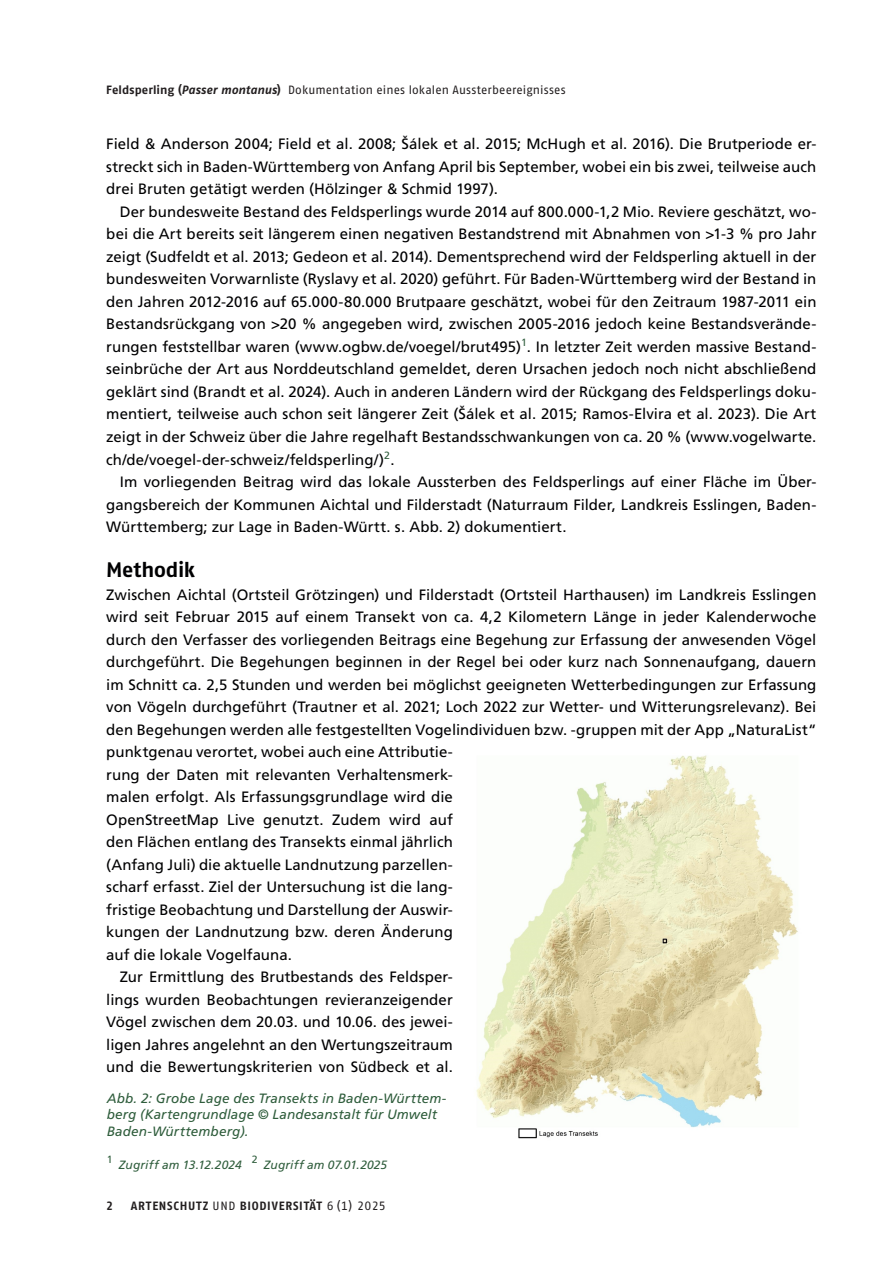
<style>
.page{position:relative;width:893px;height:1263px;background:#fff}
.page>*{position:absolute;margin:0;border:0;box-sizing:border-box;transform-origin:0 0}
.t1{font:700 21px "Fago No Tf";letter-spacing:-.01em;color:#000002}
.t2{font:15px/22.5px "Frutiger LT Pro";letter-spacing:.005em;color:#000002;text-align:justify}
.t3{font:italic 13.5px/16.5px "Frutiger LT Pro";letter-spacing:.01em;color:#2f5d3c}
.t4{font:12px "Fago No Tf";letter-spacing:.01em;color:#231f20}
.t5{font:italic 12px "Frutiger LT Pro";letter-spacing:.01em;color:#2f5d3c}
.t6{font:700 12px "Fago No Tf";letter-spacing:.06em;color:#231f20}
.t7{font:10.5px "Frutiger LT Pro";color:#2f5d3c}
.s1{font-weight:700}
.s2{font-weight:700;font-style:italic}
.s3{font-weight:400}
</style>
<div class="page">
<img style="left:476px;top:755px;width:322px;height:384px">
<p class="t4" style="left:106px;top:83px;width:461px"><span class="s1">Feldsperling (</span><span class="s2">Passer montanus</span><span class="s1">)</span> Dokumentation eines lokalen Aussterbeereignisses</p>
<p class="t2" style="left:106px;top:133px;width:712px">Field &amp; Anderson 2004; Field et al. 2008; Šálek et al. 2015; McHugh et al. 2016). Die Brutperiode er&shy;streckt sich in Baden-Württemberg von Anfang April bis September, wobei ein bis zwei, teilweise auch drei Bruten getätigt werden (Hölzinger &amp; Schmid 1997).</p>
<p class="t2" style="left:106px;top:201px;width:712px;text-indent:14px">Der bundesweite Bestand des Feldsperlings wurde 2014 auf 800.000-1,2 Mio. Reviere geschätzt, wo&shy;bei die Art bereits seit längerem einen negativen Bestandstrend mit Abnahmen von &gt;1-3 % pro Jahr zeigt (Sudfeldt et al. 2013; Gedeon et al. 2014). Dementsprechend wird der Feldsperling aktuell in der bundesweiten Vorwarnliste (Ryslavy et al. 2020) geführt. Für Baden-Württemberg wird der Bestand in den Jahren 2012-2016 auf 65.000-80.000 Brutpaare geschätzt, wobei für den Zeitraum 1987-2011 ein Bestandsrückgang von &gt;20 % angegeben wird, zwischen 2005-2016 jedoch keine Bestandsverände&shy;rungen feststellbar waren (www.ogbw.de/voegel/brut495)<sup>1</sup>. In letzter Zeit werden massive Bestand&shy;seinbrüche der Art aus Norddeutschland gemeldet, deren Ursachen jedoch noch nicht abschließend geklärt sind (Brandt et al. 2024). Auch in anderen Ländern wird der Rückgang des Feldsperlings doku&shy;mentiert, teilweise auch schon seit längerer Zeit (Šálek et al. 2015; Ramos-Elvira et al. 2023). Die Art zeigt in der Schweiz über die Jahre regelhaft Bestandsschwankungen von ca. 20 % (www.vogelwarte. ch/de/voegel-der-schweiz/feldsperling/)<sup>2</sup>.</p>
<p class="t2" style="left:106px;top:471px;width:712px;text-indent:14px">Im vorliegenden Beitrag wird das lokale Aussterben des Feldsperlings auf einer Fläche im Über&shy;gangsbereich der Kommunen Aichtal und Filderstadt (Naturraum Filder, Landkreis Esslingen, Baden-Württemberg; zur Lage in Baden-Württ. s. Abb. 2) dokumentiert.</p>
<p class="t1" style="left:106px;top:557px;width:90px">Methodik</p>
<p class="t2" style="left:106px;top:583px;width:712px;text-align:left">Zwischen Aichtal (Ortsteil Grötzingen) und Filderstadt (Ortsteil Harthausen) im Landkreis Esslingen wird seit Februar 2015 auf einem Transekt von ca. 4,2 Kilometern Länge in jeder Kalenderwoche durch den Verfasser des vorliegenden Beitrags eine Begehung zur Erfassung der anwesenden Vögel durchgeführt. Die Begehungen beginnen in der Regel bei oder kurz nach Sonnenaufgang, dauern im Schnitt ca. 2,5 Stunden und werden bei möglichst geeigneten Wetterbedingungen zur Erfassung von Vögeln durchgeführt (Trautner et al. 2021; Loch 2022 zur Wetter- und Witterungsrelevanz). Bei den Begehungen werden alle festgestellten Vogelindividuen bzw. -gruppen mit der App „NaturaList“ punktgenau verortet, wobei auch eine Attributie-<br>rung der Daten mit relevanten Verhaltensmerk-<br>malen erfolgt. Als Erfassungsgrundlage wird die<br>OpenStreetMap Live genutzt. Zudem wird auf<br>den Flächen entlang des Transekts einmal jährlich<br>(Anfang Juli) die aktuelle Landnutzung parzellen-<br>scharf erfasst. Ziel der Untersuchung ist die lang-<br>fristige Beobachtung und Darstellung der Auswir-<br>kungen der Landnutzung bzw. deren Änderung<br>auf die lokale Vogelfauna.</p>
<p class="t2" style="left:106px;top:966px;width:348px;text-indent:14px">Zur Ermittlung des Brutbestands des Feldsper&shy;lings wurden Beobachtungen revieranzeigender Vögel zwischen dem 20.03. und 10.06. des jewei&shy;ligen Jahres angelehnt an den Wertungszeitraum und die Bewertungskriterien von Südbeck et al.</p>
<p class="t3" style="left:107px;top:1090px;width:341px">Abb. 2: Grobe Lage des Transekts in Baden-Württem&shy;berg (Kartengrundlage © Landesanstalt für Umwelt<br>Baden-Württemberg).</p>
<p class="t7" style="left:107px;top:1153px;width:7px">1</p>
<p class="t5" style="left:119px;top:1158px;width:124px">Zugriff am 13.12.2024</p>
<p class="t7" style="left:252px;top:1153px;width:7px">2</p>
<p class="t5" style="left:264px;top:1158px;width:125px">Zugriff am 07.01.2025</p>
<p class="t6" style="left:106px;top:1199px;width:8px">2</p>
<p class="t6" style="left:131px;top:1199px;width:257px">ARTENSCHUTZ <span class="s3">UND</span> BIODIVERSITÄT <span class="s3">6 (1) 2025</span></p>
</div>
